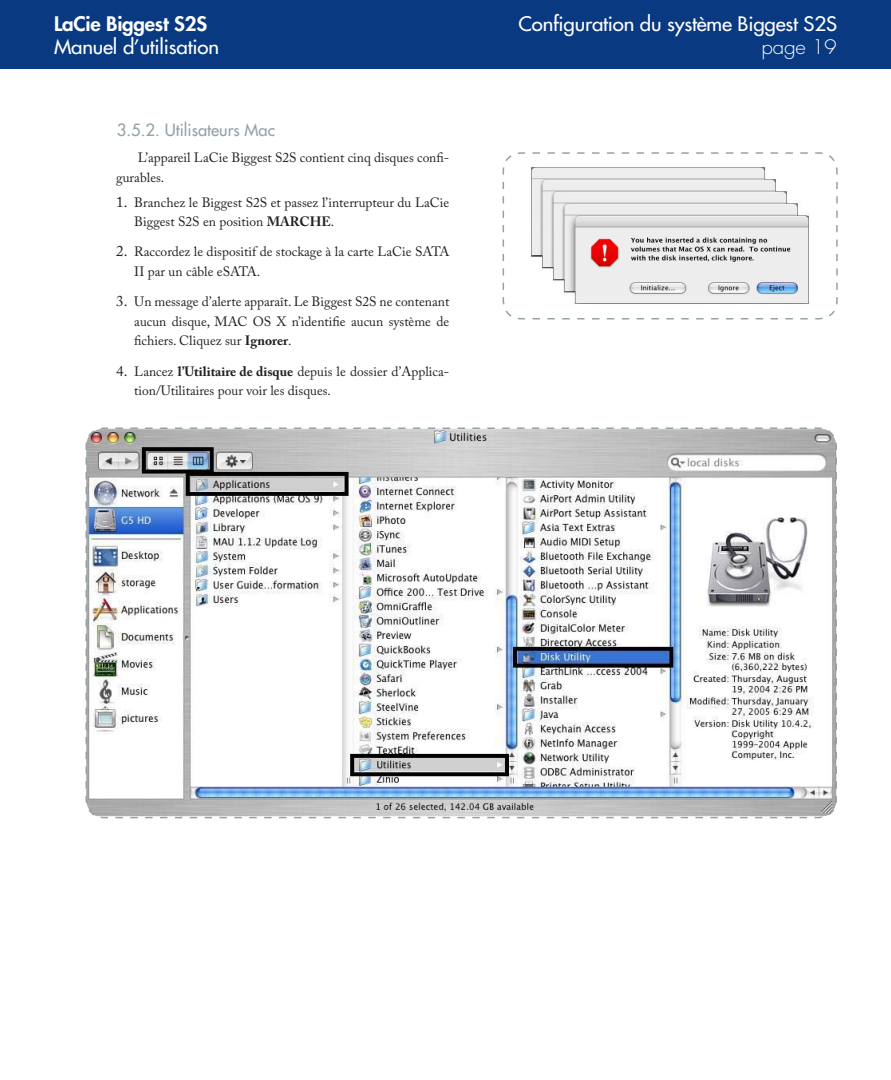
<style>
.page{position:relative;width:891px;height:1080px;background:#fff}
.page>*{position:absolute;margin:0;border:0;box-sizing:border-box;transform-origin:0 0}
.t1{font:19.5px "Futura";letter-spacing:-.01em;color:#fff;scale:1.05 1}
.t2{font:800 19.5px "Futura";letter-spacing:-.01em;color:#fff;scale:1.05 1}
.t3{font:300 19.5px "Futura";color:#fff;scale:1.05 1}
.t4{font:16.5px "Futura";color:#94a2aa}
.t5{font:15px "Adobe Caslon Pro";color:#231f20}
.t6{font:13.5px/19.5px "Adobe Caslon Pro";color:#231f20}
.s1{font-weight:700}
</style>
<div class="page">
<div style="left:0;top:0;width:891px;height:69px;background:#083981"></div>
<svg style="left:502px;top:152px;width:336px;height:168px"></svg>
<svg style="left:85px;top:427px;width:752px;height:392px"></svg>
<h1 class="t1" style="left:518px;top:11px;width:305px">Configuration du système Biggest S2S</h1>
<h1 class="t2" style="left:54px;top:10px;width:147px">LaCie Biggest S2S</h1>
<h1 class="t1" style="left:54px;top:34px;width:159px">Manuel d’utilisation</h1>
<h1 class="t3" style="left:762px;top:34px;width:59px">page 19</h1>
<p class="t4" style="left:117px;top:119px;width:160px">3.5.2. Utilisateurs Mac</p>
<p class="t6" style="left:116px;top:148px;width:335px;text-indent:22px">L’appareil LaCie Biggest S2S contient cinq disques confi&shy;gurables.</p>
<p class="t6" style="left:134px;top:192px;width:317px">Branchez le Biggest S2S et passez l’interrupteur du LaCie<br>Biggest S2S en position <span class="s1">MARCHE</span>.</p>
<p class="t6" style="left:134px;top:242px;width:317px">Raccordez le dispositif de stockage à la carte LaCie SATA<br>II par un câble eSATA.</p>
<p class="t6" style="left:134px;top:292px;width:317px;text-align:justify">Un message d’alerte apparaît. Le Biggest S2S ne contenant aucun disque, MAC OS X n’identifie aucun système de fichiers. Cliquez sur <span class="s1">Ignorer</span>.</p>
<p class="t6" style="left:134px;top:361px;width:317px">Lancez <span class="s1">l’Utilitaire de disque</span> depuis le dossier d’Applica&shy;tion/Utilitaires pour voir les disques.</p>
<p class="t5" style="left:116px;top:193px;width:13px">1.</p>
<p class="t5" style="left:116px;top:242px;width:13px">2.</p>
<p class="t5" style="left:116px;top:292px;width:13px">3.</p>
<p class="t5" style="left:116px;top:362px;width:13px">4.</p>
</div>
